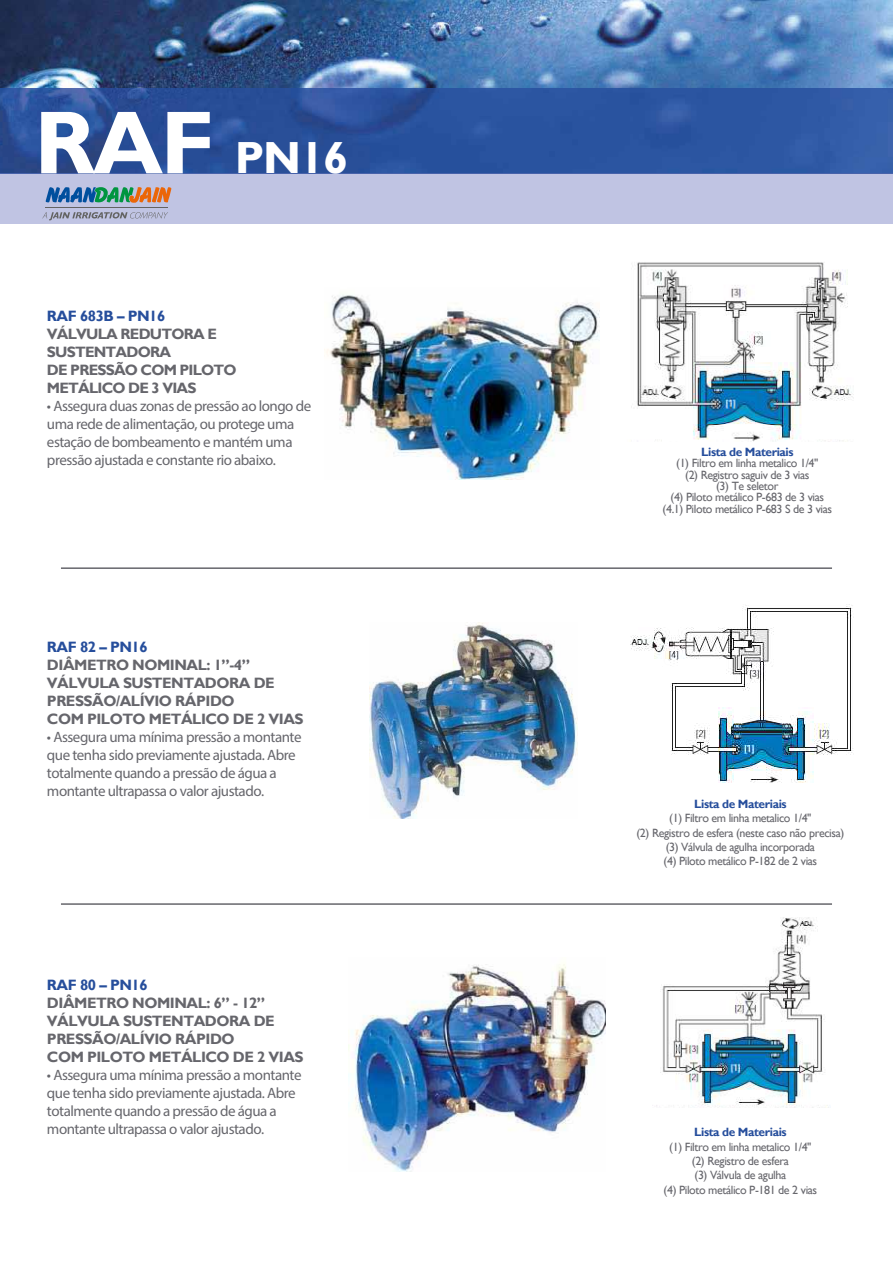
<style>
.page{position:relative;width:893px;height:1263px;background:#fff}
.page>*{position:absolute;margin:0;border:0;box-sizing:border-box;transform-origin:0 0}
.t1{font:700 45px "Gill Sans";color:#fff}
.t2{font:15px/18px "Myriad Pro";letter-spacing:-.035em;color:#66666c}
.t3{font:700 15px/18px "Gill Sans";letter-spacing:-.035em;color:#66666c}
.t4{font:700 15px/18px "Gill Sans";letter-spacing:-.055em;color:#66666c}
.t5{font:700 15px "Gill Sans";letter-spacing:-.035em;color:#264e9c}
.t6{font:12px/14.4px "Gill Sans";letter-spacing:-.035em;color:#66666c;text-align:center}
.t7{font:700 12px "Gill Sans";letter-spacing:-.035em;color:#264e9c}
.s1{font-size:90px}
</style>
<div class="page">
<img style="left:631px;top:262px;width:223px;height:179px">
<img style="left:0;top:0;width:893px;height:173px">
<div style="left:0;top:173px;width:893px;height:50px;background:#c0c4e3"></div>
<hr style="left:0;top:173px;width:893px;height:1px;background:#4762aa">
<hr style="left:61px;top:567px;width:771px;height:2px;background:#66666c">
<hr style="left:61px;top:903px;width:771px;height:2px;background:#66666c">
<img style="left:326px;top:294px;width:273px;height:185px">
<img style="left:370px;top:622px;width:207px;height:196px">
<img style="left:630px;top:604px;width:224px;height:178px">
<img style="left:348px;top:964px;width:257px;height:208px">
<img style="left:656px;top:917px;width:171px;height:190px">
<svg style="left:42px;top:212px;width:126px;height:8px"></svg>
<svg style="left:46px;top:187px;width:126px;height:16px"></svg>
<hr style="left:46px;top:208px;width:122px;height:1px;background:#636362">
<h1 class="t1" style="left:34px;top:131px;width:315px"><span class="s1">RAF</span> PN16</h1>
<p class="t5" style="left:47px;top:307px;width:120px">RAF 683B – PN16</p>
<p class="t4" style="left:47px;top:326px;width:191px">VÁLVULA REDUTORA E<br>SUSTENTADORA<br>DE PRESSÃO COM PILOTO<br>METÁLICO DE 3 VIAS</p>
<p class="t2" style="left:47px;top:397px;width:266px">• Assegura duas zonas de pressão ao longo de uma rede de alimentação, ou protege uma estação de bombeamento e mantém uma pressão ajustada e constante rio abaixo.</p>
<p class="t5" style="left:47px;top:638px;width:102px">RAF 82 – PN16</p>
<p class="t3" style="left:47px;top:656px;width:258px">DIÂMETRO NOMINAL: 1”-4”<br>VÁLVULA SUSTENTADORA DE<br>PRESSÃO/ALÍVIO RÁPIDO<br>COM PILOTO METÁLICO DE 2 VIAS</p>
<p class="t2" style="left:47px;top:727px;width:256px">• Assegura uma mínima pressão a montante que tenha sido previamente ajustada. Abre totalmente quando a pressão de água a montante ultrapassa o valor ajustado.</p>
<p class="t5" style="left:47px;top:976px;width:102px">RAF 80 – PN16</p>
<p class="t3" style="left:47px;top:994px;width:258px">DIÂMETRO NOMINAL: 6” - 12”<br>VÁLVULA SUSTENTADORA DE<br>PRESSÃO/ALÍVIO RÁPIDO<br>COM PILOTO METÁLICO DE 2 VIAS</p>
<p class="t2" style="left:47px;top:1066px;width:256px">• Assegura uma mínima pressão a montante que tenha sido previamente ajustada. Abre totalmente quando a pressão de água a montante ultrapassa o valor ajustado.</p>
<p class="t7" style="left:701px;top:445px;width:94px">Lista de Materiais</p>
<p class="t6" style="left:663px;top:458px;width:171px;line-height:11.4px">(1) Filtro em linha metalico 1/4"<br>(2) Registro saguiv de 3 vias<br>(3) Te seletor<br>(4) Piloto metálico P-683 de 3 vias (4.1) Piloto metálico P-683 S de 3 vias</p>
<p class="t7" style="left:694px;top:796px;width:94px">Lista de Materiais</p>
<p class="t6" style="left:636px;top:811px;width:209px">(1) Filtro em linha metalico 1/4"<br>(2) Registro de esfera (neste caso não precisa) (3) Válvula de agulha incorporada<br>(4) Piloto metálico P-182 de 2 vias</p>
<p class="t7" style="left:694px;top:1125px;width:94px">Lista de Materiais</p>
<p class="t6" style="left:664px;top:1139px;width:155px">(1) Filtro em linha metalico 1/4" (2) Registro de esfera<br>(3) Válvula de agulha<br>(4) Piloto metálico P-181 de 2 vias</p>
</div>
